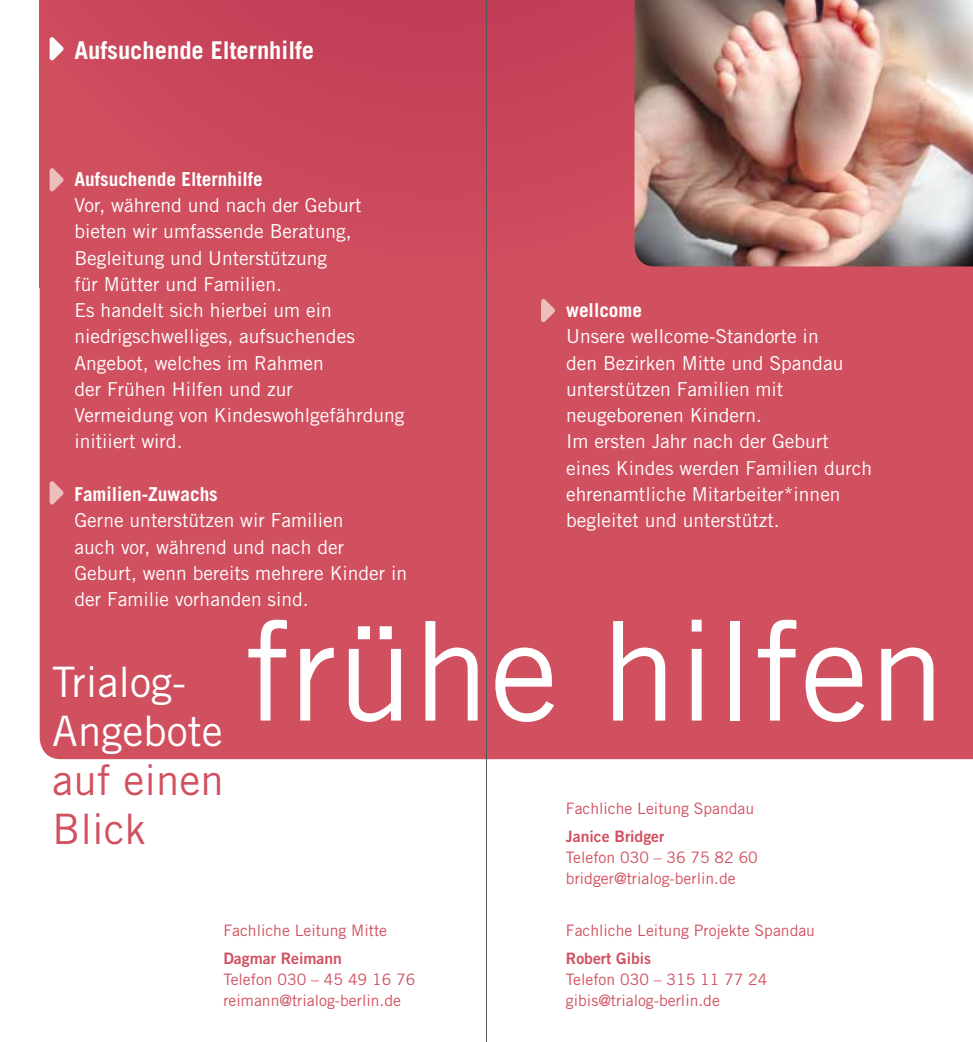
<style>
.page{position:relative;width:973px;height:1042px;background:#fff}
.page>*{position:absolute;margin:0;border:0;box-sizing:border-box;transform-origin:0 0}
.t1{font:137.72px "Trade Gothic";color:#fff}
.t2{font:42px/49px "Trade Gothic";color:#fff}
.t3{font:42px/49px "Trade Gothic";color:#d1505f}
.t4{font:700 24.5px "Trade Gothic";color:#fff}
.t5{font:19.25px/26.2px "Trade Gothic";color:#fff}
.t6{font:700 19.25px "Trade Gothic";color:#fff}
.t7{font:15.75px/21px "Trade Gothic";color:#d1505f}
.t8{font:15.75px "Trade Gothic Bold Two";color:#d1505f}
</style>
<div class="page">
<div style="left:40px;top:287px;width:932px;height:472px;background:#d1505f"></div>
<div style="left:40px;top:0;width:932px;height:287px;background:#cc495c"></div>
<img style="left:634px;top:0;width:338px;height:266px">
<svg style="left:50px;top:37px;width:13px;height:23px"></svg>
<svg style="left:50px;top:168px;width:13px;height:23px"></svg>
<svg style="left:50px;top:481px;width:13px;height:23px"></svg>
<svg style="left:541px;top:299px;width:14px;height:23px"></svg>
<hr style="left:486px;top:0;width:1px;height:1042px;background:#58585a">
<p class="t4" style="left:74px;top:35px;width:241px">Aufsuchende Elternhilfe</p>
<p class="t6" style="left:74px;top:167px;width:190px">Aufsuchende Elternhilfe</p>
<p class="t5" style="left:74px;top:192px;width:331px">Vor, während und nach der Geburt bieten wir umfassende Beratung,<br>Begleitung und Unterstützung<br>für Mütter und Familien.<br>Es handelt sich hierbei um ein niedrigschwelliges, aufsuchendes<br>Angebot, welches im Rahmen<br>der Frühen Hilfen und zur<br>Vermeidung von Kindeswohlgefährdung initiiert wird.</p>
<p class="t6" style="left:74px;top:482px;width:145px">Familien-Zuwachs</p>
<p class="t5" style="left:74px;top:507px;width:334px">Gerne unterstützen wir Familien<br>auch vor, während und nach der<br>Geburt, wenn bereits mehrere Kinder in der Familie vorhanden sind.</p>
<p class="t6" style="left:566px;top:298px;width:77px">wellcome</p>
<p class="t5" style="left:566px;top:323px;width:307px">Unsere wellcome-Standorte in<br>den Bezirken Mitte und Spandau unterstützen Familien mit neugeborenen Kindern.<br>Im ersten Jahr nach der Geburt eines Kindes werden Familien durch ehrenamtliche Mitarbeiter*innen begleitet und unterstützt.</p>
<h1 class="t1" style="left:245px;top:588px;width:702px">frühe hilfen</h1>
<h2 class="t2" style="left:52px;top:657px;width:172px">Trialog-<br>Angebote</h2>
<h2 class="t3" style="left:52px;top:755px;width:173px">auf einen<br>Blick</h2>
<p class="t7" style="left:566px;top:797px;width:190px">Fachliche Leitung Spandau</p>
<p class="t8" style="left:566px;top:826px;width:100px">Janice Bridger</p>
<p class="t7" style="left:566px;top:846px;width:193px">Telefon 030 – 36 75 82 60 bridger@trialog-berlin.de</p>
<p class="t7" style="left:566px;top:920px;width:250px">Fachliche Leitung Projekte Spandau</p>
<p class="t8" style="left:566px;top:949px;width:87px">Robert Gibis</p>
<p class="t7" style="left:566px;top:969px;width:203px">Telefon 030 – 315 11 77 24 gibis@trialog-berlin.de</p>
<p class="t7" style="left:223px;top:920px;width:165px">Fachliche Leitung Mitte</p>
<p class="t8" style="left:223px;top:949px;width:120px">Dagmar Reimann</p>
<p class="t7" style="left:223px;top:969px;width:193px">Telefon 030 – 45 49 16 76 reimann@trialog-berlin.de</p>
</div>
